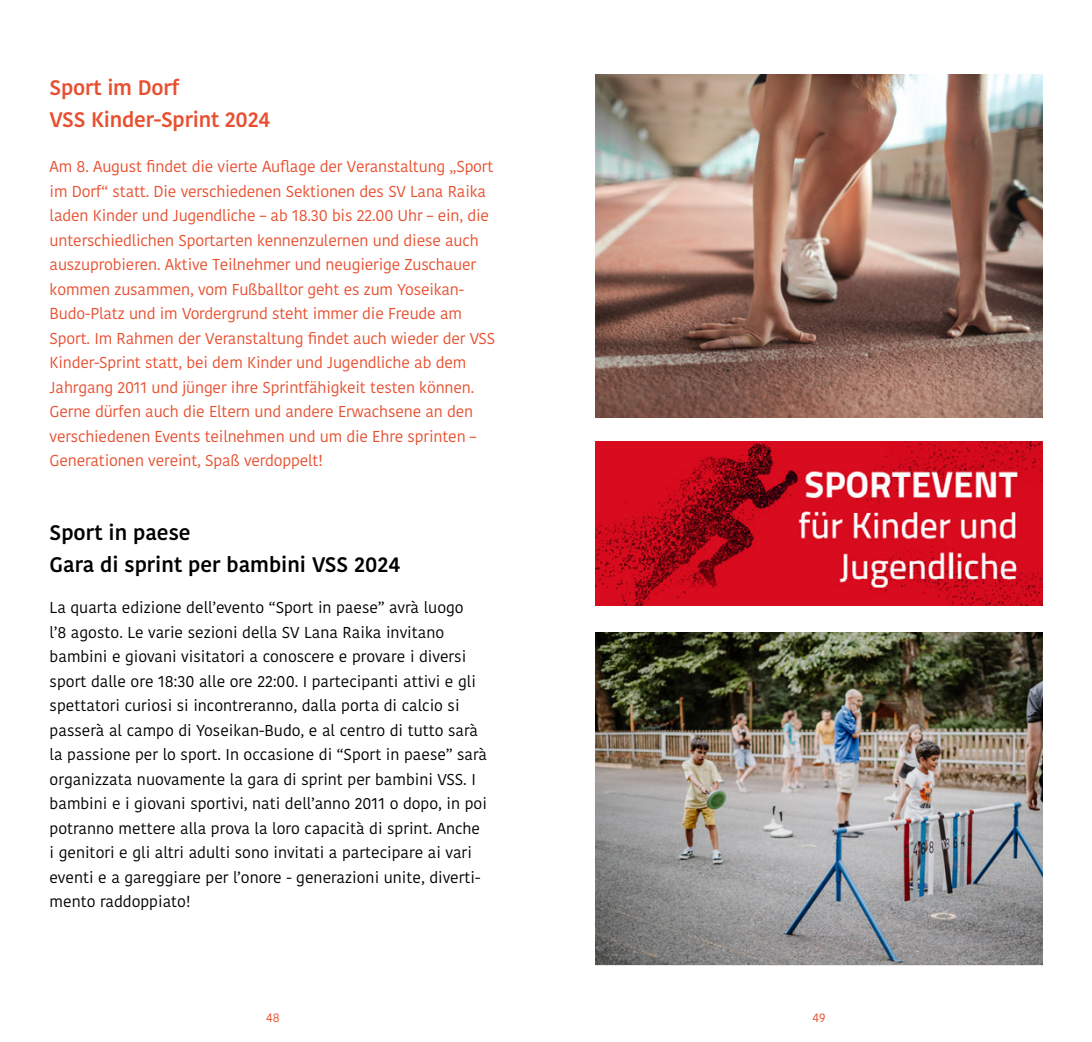
<style>
.page{position:relative;width:1092px;height:1042px;background:#fff}
.page>*{position:absolute;margin:0;border:0;box-sizing:border-box;transform-origin:0 0}
.t1{font:600 21px/31.5px "Kohinoor Devanagari";color:#000}
.t2{font:600 21px/31.5px "Kohinoor Devanagari";letter-spacing:-.01em;color:#e84f2f}
.t3{font:15.75px/24.5px "Kohinoor Devanagari";letter-spacing:-.01em;color:#e84f2f}
.t4{font:15.75px/24.5px "Kohinoor Devanagari";color:#000}
.t5{font:12.25px "Kohinoor Devanagari";color:#e84f2f}
</style>
<div class="page">
<img style="left:595px;top:74px;width:447px;height:343px">
<img style="left:595px;top:632px;width:447px;height:332px">
<img style="left:595px;top:442px;width:447px;height:163px">
<h1 class="t2" style="left:50px;top:72px;width:222px">Sport im Dorf<br>VSS Kinder-Sprint 2024</h1>
<p class="t3" style="left:50px;top:154px;width:447px">Am 8. August findet die vierte Auflage der Veranstaltung „Sport im Dorf“ statt. Die verschiedenen Sektionen des SV Lana Raika laden Kinder und Jugendliche – ab 18.30 bis 22.00 Uhr – ein, die unterschiedlichen Sportarten kennenzulernen und diese auch auszuprobieren. Aktive Teilnehmer und neugierige Zuschauer kommen zusammen, vom Fußballtor geht es zum Yoseikan-Budo-Platz und im Vordergrund steht immer die Freude am Sport. Im Rahmen der Veranstaltung findet auch wieder der VSS Kinder-Sprint statt, bei dem Kinder und Jugendliche ab dem Jahrgang 2011 und jünger ihre Sprintfähigkeit testen können.<br>Gerne dürfen auch die Eltern und andere Erwachsene an den verschiedenen Events teilnehmen und um die Ehre sprinten – Generationen vereint, Spaß verdoppelt!</p>
<h1 class="t1" style="left:50px;top:517px;width:352px">Sport in paese<br>Gara di sprint per bambini VSS 2024</h1>
<p class="t4" style="left:50px;top:595px;width:439px">La quarta edizione dell’evento “Sport in paese” avrà luogo<br>l’8 agosto. Le varie sezioni della SV Lana Raika invitano bambini e giovani visitatori a conoscere e provare i diversi sport dalle ore 18:30 alle ore 22:00. I partecipanti attivi e gli spettatori curiosi si incontreranno, dalla porta di calcio si passerà al campo di Yoseikan-Budo, e al centro di tutto sarà la passione per lo sport. In occasione di “Sport in paese” sarà organizzata nuovamente la gara di sprint per bambini VSS. I bambini e i giovani sportivi, nati dell’anno 2011 o dopo, in poi potranno mettere alla prova la loro capacità di sprint. Anche i genitori e gli altri adulti sono invitati a partecipare ai vari eventi e a gareggiare per l’onore - generazioni unite, diverti&shy;mento raddoppiato!</p>
<p class="t5" style="left:266px;top:1010px;width:15px">48</p>
<p class="t5" style="left:812px;top:1010px;width:14px">49</p>
</div>
